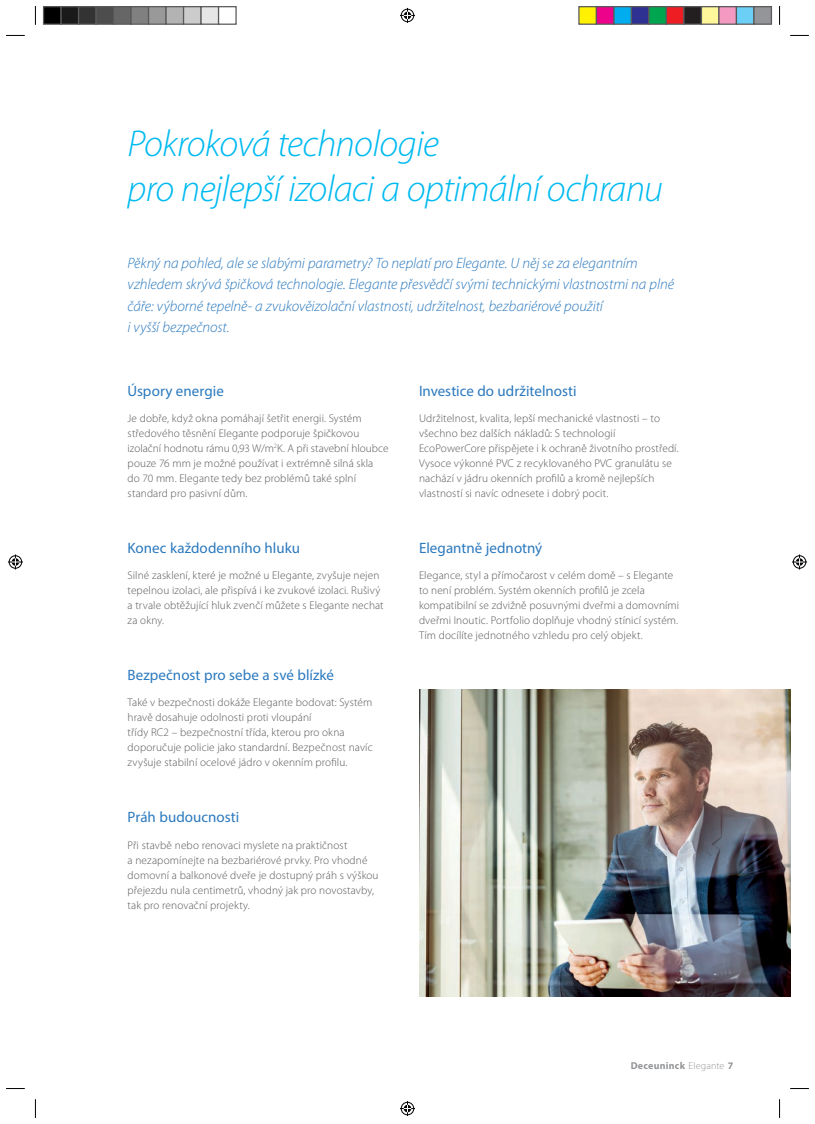
<style>
.page{position:relative;width:815px;height:1124px;background:#fff}
.page>*{position:absolute;margin:0;border:0;box-sizing:border-box;transform-origin:0 0}
.t1{font:italic 300 37.5px/45px "Myriad Pro";letter-spacing:-.02em;color:#00baf1}
.t2{font:italic 300 15px/21.2px "Myriad Pro";letter-spacing:-.005em;color:#2b79be}
.t3{font:15px "Myriad Pro";letter-spacing:.005em;color:#2b79be}
.t4{font:300 11.25px/15px "Myriad Pro";letter-spacing:.01em;color:#57585a}
.t5{font:700 10px "Myriad Pro";letter-spacing:.025em;color:#939598}
.s1{font-weight:300}
</style>
<div class="page">
<img style="left:419px;top:689px;width:371px;height:307px">
<svg style="left:6px;top:35px;width:19px;height:1px"></svg>
<svg style="left:790px;top:35px;width:19px;height:1px"></svg>
<svg style="left:6px;top:1088px;width:19px;height:1px"></svg>
<svg style="left:790px;top:1088px;width:19px;height:1px"></svg>
<svg style="left:35px;top:6px;width:1px;height:19px"></svg>
<svg style="left:35px;top:1099px;width:1px;height:18px"></svg>
<svg style="left:779px;top:6px;width:1px;height:19px"></svg>
<svg style="left:779px;top:1099px;width:1px;height:18px"></svg>
<svg style="left:400px;top:8px;width:15px;height:15px"></svg>
<svg style="left:400px;top:1101px;width:15px;height:14px"></svg>
<svg style="left:8px;top:554px;width:15px;height:15px"></svg>
<svg style="left:792px;top:554px;width:15px;height:15px"></svg>
<div style="left:44px;top:7px;width:17px;height:17px;background:#000"></div>
<div style="left:43px;top:6px;width:19px;height:19px;border:1px solid #595959"></div>
<div style="left:61px;top:7px;width:18px;height:17px;background:#1a1a1a"></div>
<div style="left:60px;top:6px;width:19px;height:19px;border:1px solid #595959"></div>
<div style="left:79px;top:7px;width:17px;height:17px;background:#333"></div>
<div style="left:78px;top:6px;width:19px;height:19px;border:1px solid #595959"></div>
<div style="left:96px;top:7px;width:18px;height:17px;background:#4d4d4d"></div>
<div style="left:95px;top:6px;width:19px;height:19px;border:1px solid #595959"></div>
<div style="left:114px;top:7px;width:17px;height:17px;background:#666"></div>
<div style="left:113px;top:6px;width:19px;height:19px;border:1px solid #595959"></div>
<div style="left:131px;top:7px;width:18px;height:17px;background:#808080"></div>
<div style="left:130px;top:6px;width:19px;height:19px;border:1px solid #595959"></div>
<div style="left:149px;top:7px;width:17px;height:17px;background:#999"></div>
<div style="left:148px;top:6px;width:19px;height:19px;border:1px solid #595959"></div>
<div style="left:166px;top:7px;width:18px;height:17px;background:#b3b3b3"></div>
<div style="left:165px;top:6px;width:19px;height:19px;border:1px solid #595959"></div>
<div style="left:184px;top:7px;width:17px;height:17px;background:#ccc"></div>
<div style="left:183px;top:6px;width:19px;height:19px;border:1px solid #595959"></div>
<div style="left:201px;top:7px;width:18px;height:17px;background:#e6e6e6"></div>
<div style="left:200px;top:6px;width:19px;height:19px;border:1px solid #595959"></div>
<div style="left:218px;top:6px;width:19px;height:19px;border:1px solid #595959"></div>
<div style="left:579px;top:7px;width:17px;height:17px;background:#fff101"></div>
<div style="left:578px;top:6px;width:19px;height:19px;border:1px solid #595959"></div>
<div style="left:596px;top:7px;width:18px;height:17px;background:#ed028c"></div>
<div style="left:596px;top:6px;width:19px;height:19px;border:1px solid #595959"></div>
<div style="left:614px;top:7px;width:17px;height:17px;background:#00aeef"></div>
<div style="left:613px;top:6px;width:19px;height:19px;border:1px solid #595959"></div>
<div style="left:631px;top:7px;width:18px;height:17px;background:#2e3092"></div>
<div style="left:631px;top:6px;width:19px;height:19px;border:1px solid #595959"></div>
<div style="left:649px;top:7px;width:17px;height:17px;background:#00a54f"></div>
<div style="left:648px;top:6px;width:19px;height:19px;border:1px solid #595959"></div>
<div style="left:666px;top:7px;width:18px;height:17px;background:#ee1d23"></div>
<div style="left:666px;top:6px;width:19px;height:19px;border:1px solid #595959"></div>
<div style="left:684px;top:7px;width:17px;height:17px;background:#231f20"></div>
<div style="left:683px;top:6px;width:19px;height:19px;border:1px solid #595959"></div>
<div style="left:701px;top:7px;width:18px;height:17px;background:#fff79a"></div>
<div style="left:701px;top:6px;width:19px;height:19px;border:1px solid #595959"></div>
<div style="left:719px;top:7px;width:17px;height:17px;background:#f499c2"></div>
<div style="left:718px;top:6px;width:19px;height:19px;border:1px solid #595959"></div>
<div style="left:736px;top:7px;width:18px;height:17px;background:#6bcff6"></div>
<div style="left:736px;top:6px;width:19px;height:19px;border:1px solid #595959"></div>
<div style="left:754px;top:7px;width:17px;height:17px;background:#939598"></div>
<div style="left:753px;top:6px;width:19px;height:19px;border:1px solid #595959"></div>
<h1 class="t1" style="left:128px;top:120px;width:537px">Pokroková technologie<br>pro nejlepší izolaci a optimální ochranu</h1>
<p class="t2" style="left:128px;top:252px;width:548px">Pěkný na pohled, ale se slabými parametry? To neplatí pro Elegante. U něj se za elegantním vzhledem skrývá špičková technologie. Elegante přesvědčí svými technickými vlastnostmi na plné čáře: výborné tepelně- a zvukověizolační vlastnosti, udržitelnost, bezbariérové použití<br>i vyšší bezpečnost.</p>
<h2 class="t3" style="left:128px;top:381px;width:98px">Úspory energie</h2>
<p class="t4" style="left:128px;top:410px;width:262px">Je dobře, když okna pomáhají šetřit energii. Systém středového těsnění Elegante podporuje špičkovou izolační hodnotu rámu 0,93 W/m<sup>2</sup>K. A při stavební hloubce pouze 76 mm je možné používat i extrémně silná skla do 70 mm. Elegante tedy bez problémů také splní standard pro pasivní dům.</p>
<h2 class="t3" style="left:128px;top:538px;width:174px">Konec každodenního hluku</h2>
<p class="t4" style="left:128px;top:568px;width:258px">Silné zasklení, které je možné u Elegante, zvyšuje nejen tepelnou izolaci, ale přispívá i ke zvukové izolaci. Rušivý a trvale obtěžující hluk zvenčí můžete s Elegante nechat za okny.</p>
<h2 class="t3" style="left:128px;top:665px;width:208px">Bezpečnost pro sebe a své blízké</h2>
<p class="t4" style="left:128px;top:695px;width:247px">Také v bezpečnosti dokáže Elegante bodovat: Systém hravě dosahuje odolnosti proti vloupání<br>třídy RC2 – bezpečnostní třída, kterou pro okna doporučuje policie jako standardní. Bezpečnost navíc zvyšuje stabilní ocelové jádro v okenním profilu.</p>
<h2 class="t3" style="left:128px;top:807px;width:113px">Práh budoucnosti</h2>
<p class="t4" style="left:128px;top:837px;width:253px">Při stavbě nebo renovaci myslete na praktičnost<br>a nezapomínejte na bezbariérové prvky. Pro vhodné domovní a balkonové dveře je dostupný práh s výškou přejezdu nula centimetrů, vhodný jak pro novostavby, tak pro renovační projekty.</p>
<h2 class="t3" style="left:419px;top:381px;width:159px">Investice do udržitelnosti</h2>
<p class="t4" style="left:419px;top:410px;width:261px">Udržitelnost, kvalita, lepší mechanické vlastnosti – to všechno bez dalších nákladů: S technologií EcoPowerCore přispějete i k ochraně životního prostředí.<br>Vysoce výkonné PVC z recyklovaného PVC granulátu se nachází v jádru okenních profilů a kromě nejlepších vlastností si navíc odnesete i dobrý pocit.</p>
<h2 class="t3" style="left:419px;top:538px;width:125px">Elegantně jednotný</h2>
<p class="t4" style="left:419px;top:568px;width:262px">Elegance, styl a přímočarost v celém domě – s Elegante to není problém. Systém okenních profilů je zcela kompatibilní se zdvižně posuvnými dveřmi a domovními dveřmi Inoutic. Portfolio doplňuje vhodný stínicí systém.<br>Tím docílíte jednotného vzhledu pro celý objekt.</p>
<p class="t5" style="left:631px;top:1059px;width:104px">Deceuninck <span class="s1">Elegante</span> 7</p>
</div>
